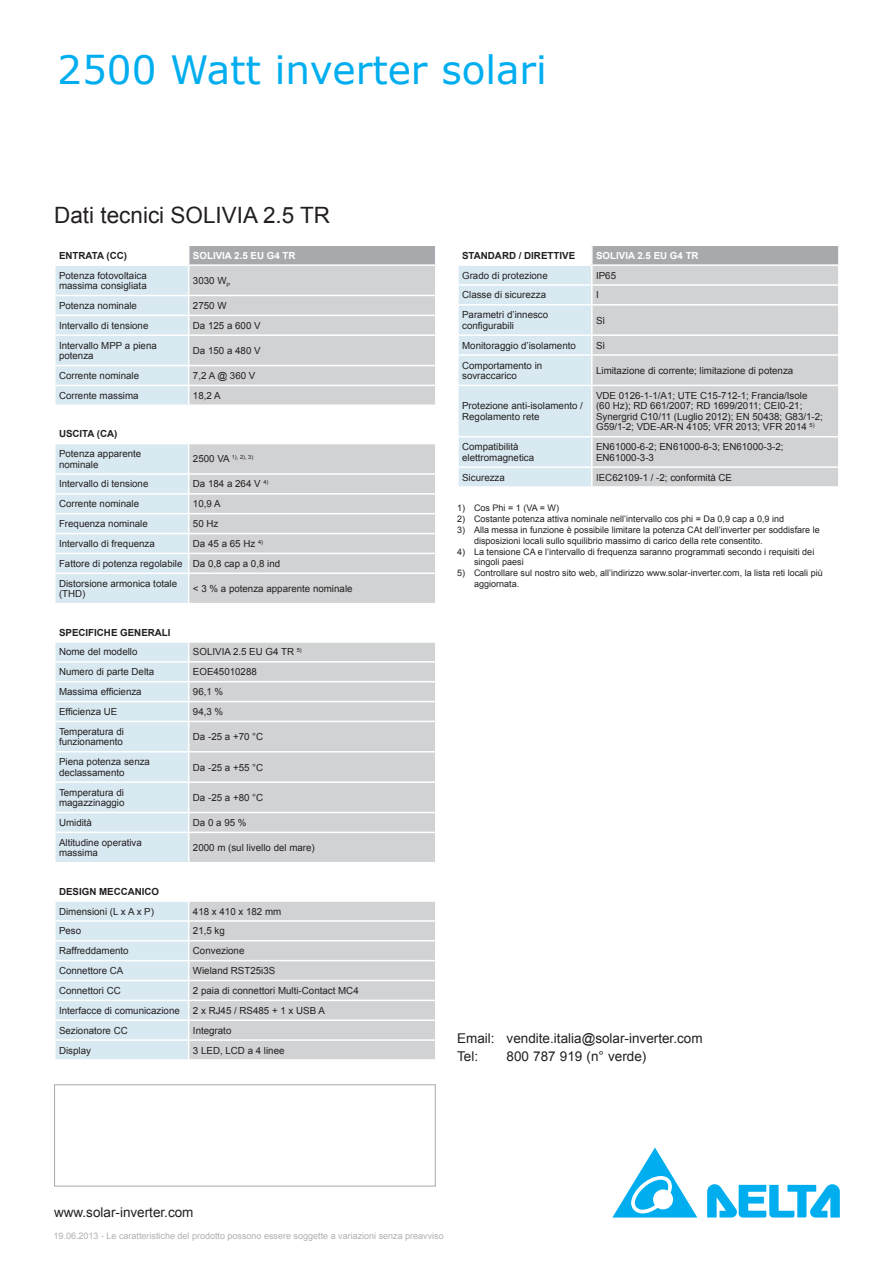
<style>
.page{position:relative;width:893px;height:1263px;background:#fff}
.page>*{position:absolute;margin:0;border:0;box-sizing:border-box;transform-origin:0 0}
.t1{font:39px "Verdana";color:#00aeef}
.t2{font:22.5px "Arial";color:#231f20}
.t3{font:13.5px/18px "Arial";color:#231f20}
.t4{font:9.75px/10.5px "Arial";color:#231f20}
.t5{font:700 9.75px "Arial";color:#231f20}
.t6{font:700 9.75px "Arial";color:#fff}
.t7{font:9px/10.8px "Arial";color:#231f20}
.t8{font:9px "Arial";color:#aeb0b2}
.t9{font:5.7px "Arial";color:#231f20}
.s1{font-size:9.75px}
</style>
<div class="page">
<svg style="left:707px;top:1184px;width:133px;height:33px"></svg>
<svg style="left:612px;top:1147px;width:85px;height:70px"></svg>
<div style="left:54px;top:1084px;width:382px;height:102px;border:1px solid #a8a9ad"></div>
<div style="left:189px;top:643px;width:246px;height:219px;background:#d1d2d4"></div>
<hr style="left:189px;top:661px;width:247px;height:2px;background:#fff">
<hr style="left:189px;top:681px;width:247px;height:1px;background:#fff">
<hr style="left:189px;top:701px;width:247px;height:1px;background:#fff">
<hr style="left:189px;top:721px;width:247px;height:1px;background:#fff">
<hr style="left:189px;top:751px;width:247px;height:1px;background:#fff">
<hr style="left:189px;top:781px;width:247px;height:2px;background:#fff">
<hr style="left:189px;top:812px;width:247px;height:1px;background:#fff">
<hr style="left:189px;top:832px;width:247px;height:1px;background:#fff">
<svg style="left:55px;top:643px;width:134px;height:219px;background:#daeaf1"></svg>
<svg style="left:55px;top:444px;width:380px;height:159px;background:#d4dbdf"></svg>
<hr style="left:189px;top:473px;width:247px;height:2px;background:#fff">
<hr style="left:189px;top:493px;width:247px;height:2px;background:#fff">
<hr style="left:189px;top:513px;width:247px;height:1px;background:#fff">
<hr style="left:189px;top:533px;width:247px;height:1px;background:#fff">
<hr style="left:189px;top:553px;width:247px;height:1px;background:#fff">
<hr style="left:189px;top:572px;width:247px;height:2px;background:#fff">
<div style="left:592px;top:245px;width:247px;height:20px;background:#a8a9ad"></div>
<div style="left:593px;top:266px;width:245px;height:220px;background:#d1d2d4"></div>
<svg style="left:838px;top:246px;width:1px;height:18px"></svg>
<hr style="left:592px;top:284px;width:248px;height:2px;background:#fff">
<hr style="left:592px;top:304px;width:248px;height:2px;background:#fff">
<hr style="left:592px;top:334px;width:248px;height:2px;background:#fff">
<hr style="left:592px;top:354px;width:248px;height:2px;background:#fff">
<hr style="left:592px;top:385px;width:248px;height:1px;background:#fff">
<hr style="left:592px;top:436px;width:248px;height:1px;background:#fff">
<hr style="left:592px;top:466px;width:248px;height:2px;background:#fff">
<svg style="left:458px;top:246px;width:135px;height:240px;background:#ddebf2"></svg>
<hr style="left:592px;top:264px;width:248px;height:2px;background:#fff">
<hr style="left:592px;top:244px;width:248px;height:2px;background:#fff">
<svg style="left:55px;top:246px;width:381px;height:159px;background:#d4dadd"></svg>
<svg style="left:55px;top:902px;width:380px;height:157px;background:#d6dce0"></svg>
<h1 class="t1" style="left:57px;top:43px;width:491px">2500 Watt inverter solari</h1>
<h2 class="t2" style="left:54px;top:200px;width:277px">Dati tecnici SOLIVIA 2.5 TR</h2>
<p class="t5" style="left:59px;top:249px;width:70px">ENTRATA (CC)</p>
<p class="t6" style="left:193px;top:249px;width:104px">SOLIVIA 2.5 EU G4 TR</p>
<p class="t4" style="left:59px;top:270px;width:89px">Potenza fotovoltaica massima consigliata</p>
<p class="t4" style="left:193px;top:275px;width:39px">3030 W<sub>P</sub></p>
<p class="t4" style="left:59px;top:300px;width:80px">Potenza nominale</p>
<p class="t4" style="left:193px;top:300px;width:35px">2750 W</p>
<p class="t4" style="left:59px;top:320px;width:91px">Intervallo di tensione</p>
<p class="t4" style="left:193px;top:320px;width:69px">Da 125 a 600 V</p>
<p class="t4" style="left:59px;top:340px;width:99px">Intervallo MPP a piena potenza</p>
<p class="t4" style="left:193px;top:345px;width:69px">Da 150 a 480 V</p>
<p class="t4" style="left:59px;top:370px;width:82px">Corrente nominale</p>
<p class="t4" style="left:193px;top:370px;width:64px">7,2 A @ 360 V</p>
<p class="t4" style="left:59px;top:390px;width:81px">Corrente massima</p>
<p class="t4" style="left:193px;top:390px;width:29px">18,2 A</p>
<p class="t5" style="left:59px;top:427px;width:60px">USCITA (CA)</p>
<p class="t4" style="left:59px;top:448px;width:84px">Potenza apparente nominale</p>
<p class="t9" style="left:193px;top:453px;width:62px"><span class="s1">2500 VA</span> 1), 2), 3)</p>
<p class="t4" style="left:59px;top:479px;width:91px">Intervallo di tensione</p>
<p class="t4" style="left:193px;top:479px;width:77px">Da 184 a 264 V <sup>4)</sup></p>
<p class="t4" style="left:59px;top:499px;width:82px">Corrente nominale</p>
<p class="t4" style="left:193px;top:499px;width:29px">10,9 A</p>
<p class="t4" style="left:59px;top:519px;width:90px">Frequenza nominale</p>
<p class="t4" style="left:193px;top:519px;width:27px">50 Hz</p>
<p class="t4" style="left:59px;top:538px;width:97px">Intervallo di frequenza</p>
<p class="t4" style="left:59px;top:534px;width:223px;line-height:19.8px;text-indent:134px">Da 45 a 65 Hz <sup>4)<br></sup>Fattore di potenza regolabile Da 0,8 cap a 0,8 ind<br>Distorsione armonica totale</p>
<p class="t4" style="left:59px;top:589px;width:28px">(THD)</p>
<p class="t4" style="left:193px;top:583px;width:161px">&lt; 3 % a potenza apparente nominale</p>
<p class="t5" style="left:59px;top:626px;width:113px">SPECIFICHE GENERALI</p>
<p class="t4" style="left:59px;top:647px;width:80px">Nome del modello</p>
<p class="t4" style="left:193px;top:647px;width:110px">SOLIVIA 2.5 EU G4 TR <sup>5)</sup></p>
<p class="t4" style="left:59px;top:667px;width:97px">Numero di parte Delta</p>
<p class="t4" style="left:193px;top:667px;width:65px">EOE45010288</p>
<p class="t4" style="left:59px;top:687px;width:84px">Massima efficienza</p>
<p class="t4" style="left:193px;top:687px;width:32px">96,1 %</p>
<p class="t4" style="left:59px;top:706px;width:60px">Efficienza UE</p>
<p class="t4" style="left:193px;top:706px;width:32px">94,3 %</p>
<p class="t4" style="left:59px;top:726px;width:67px">Temperatura di funzionamento</p>
<p class="t4" style="left:193px;top:731px;width:72px">Da -25 a +70 °C</p>
<p class="t4" style="left:59px;top:757px;width:93px">Piena potenza senza declassamento</p>
<p class="t4" style="left:193px;top:762px;width:72px">Da -25 a +55 °C</p>
<p class="t4" style="left:59px;top:787px;width:67px">Temperatura di magazzinaggio</p>
<p class="t4" style="left:193px;top:792px;width:72px">Da -25 a +80 °C</p>
<p class="t4" style="left:59px;top:817px;width:35px">Umidità</p>
<p class="t4" style="left:193px;top:817px;width:55px">Da 0 a 95 %</p>
<p class="t4" style="left:59px;top:837px;width:84px">Altitudine operativa massima</p>
<p class="t4" style="left:193px;top:842px;width:123px">2000 m (sul livello del mare)</p>
<p class="t5" style="left:59px;top:885px;width:102px">DESIGN MECCANICO</p>
<p class="t4" style="left:59px;top:906px;width:97px">Dimensioni (L x A x P)</p>
<p class="t4" style="left:193px;top:906px;width:90px">418 x 410 x 182 mm</p>
<p class="t4" style="left:59px;top:926px;width:24px">Peso</p>
<p class="t4" style="left:193px;top:926px;width:33px">21,5 kg</p>
<p class="t4" style="left:59px;top:946px;width:71px">Raffreddamento</p>
<p class="t4" style="left:193px;top:946px;width:53px">Convezione</p>
<p class="t4" style="left:59px;top:965px;width:66px">Connettore CA</p>
<p class="t4" style="left:193px;top:965px;width:84px">Wieland RST25i3S</p>
<p class="t4" style="left:59px;top:985px;width:63px">Connettori CC</p>
<p class="t4" style="left:193px;top:985px;width:167px">2 paia di connettori Multi-Contact MC4</p>
<p class="t4" style="left:59px;top:1005px;width:122px">Interfacce di comunicazione</p>
<p class="t4" style="left:193px;top:1005px;width:133px">2 x RJ45 / RS485 + 1 x USB A</p>
<p class="t4" style="left:59px;top:1025px;width:70px">Sezionatore CC</p>
<p class="t4" style="left:193px;top:1025px;width:40px">Integrato</p>
<p class="t4" style="left:59px;top:1045px;width:33px">Display</p>
<p class="t4" style="left:193px;top:1045px;width:93px">3 LED, LCD a 4 linee</p>
<p class="t5" style="left:462px;top:249px;width:115px">STANDARD / DIRETTIVE</p>
<p class="t6" style="left:596px;top:249px;width:104px">SOLIVIA 2.5 EU G4 TR</p>
<p class="t4" style="left:462px;top:270px;width:87px">Grado di protezione</p>
<p class="t4" style="left:596px;top:270px;width:22px">IP65</p>
<p class="t4" style="left:462px;top:290px;width:85px">Classe di sicurezza</p>
<p class="t4" style="left:596px;top:290px;width:4px">I</p>
<p class="t4" style="left:462px;top:310px;width:88px">Parametri d’innesco configurabili</p>
<p class="t4" style="left:596px;top:315px;width:11px">Sì</p>
<p class="t4" style="left:462px;top:340px;width:115px">Monitoraggio d’isolamento</p>
<p class="t4" style="left:596px;top:340px;width:11px">Sì</p>
<p class="t4" style="left:462px;top:360px;width:82px">Comportamento in sovraccarico</p>
<p class="t4" style="left:596px;top:365px;width:199px">Limitazione di corrente; limitazione di potenza</p>
<p class="t4" style="left:462px;top:401px;width:122px">Protezione anti-isolamento /<br>Regolamento rete</p>
<p class="t4" style="left:596px;top:390px;width:228px">VDE 0126-1-1/A1; UTE C15-712-1; Francia/Isole (60 Hz); RD 661/2007; RD 1699/2011; CEI0-21; Synergrid C10/11 (Luglio 2012); EN 50438; G83/1-2; G59/1-2; VDE-AR-N 4105; VFR 2013; VFR 2014 <sup>5)</sup></p>
<p class="t4" style="left:462px;top:442px;width:74px">Compatibilità elettromagnetica</p>
<p class="t4" style="left:596px;top:442px;width:189px">EN61000-6-2; EN61000-6-3; EN61000-3-2;<br>EN61000-3-3</p>
<p class="t4" style="left:462px;top:472px;width:44px">Sicurezza</p>
<p class="t4" style="left:596px;top:472px;width:138px">IEC62109-1 / -2; conformità CE</p>
<p class="t7" style="left:457px;top:503px;width:103px">1) Cos Phi = 1 (VA = W)</p>
<p class="t7" style="left:457px;top:514px;width:328px">2) Costante potenza attiva nominale nell’intervallo cos phi = Da 0,9 cap a 0,9 ind</p>
<p class="t7" style="left:474px;top:524px;width:347px;text-indent:-17px">3) Alla messa in funzione è possibile limitare la potenza CAt dell’inverter per soddisfare le disposizioni locali sullo squilibrio massimo di carico della rete consentito.</p>
<p class="t7" style="left:474px;top:546px;width:342px;text-indent:-17px">4) La tensione CA e l’intervallo di frequenza saranno programmati secondo i requisiti dei singoli paesi</p>
<p class="t7" style="left:474px;top:568px;width:350px;text-indent:-17px">5) Controllare sul nostro sito web, all’indirizzo www.solar-inverter.com, la lista reti locali più aggiornata.</p>
<h3 class="t3" style="left:457px;top:1029px;width:247px">Email: vendite.italia@solar-inverter.com<br>Tel:</h3>
<h3 class="t3" style="left:507px;top:1047px;width:141px">800 787 919 (n° verde)</h3>
<h3 class="t3" style="left:54px;top:1204px;width:141px">www.solar-inverter.com</h3>
<p class="t8" style="left:54px;top:1230px;width:392px">19.06.2013 - Le caratteristiche del prodotto possono essere soggette a variazioni senza preavviso</p>
</div>
